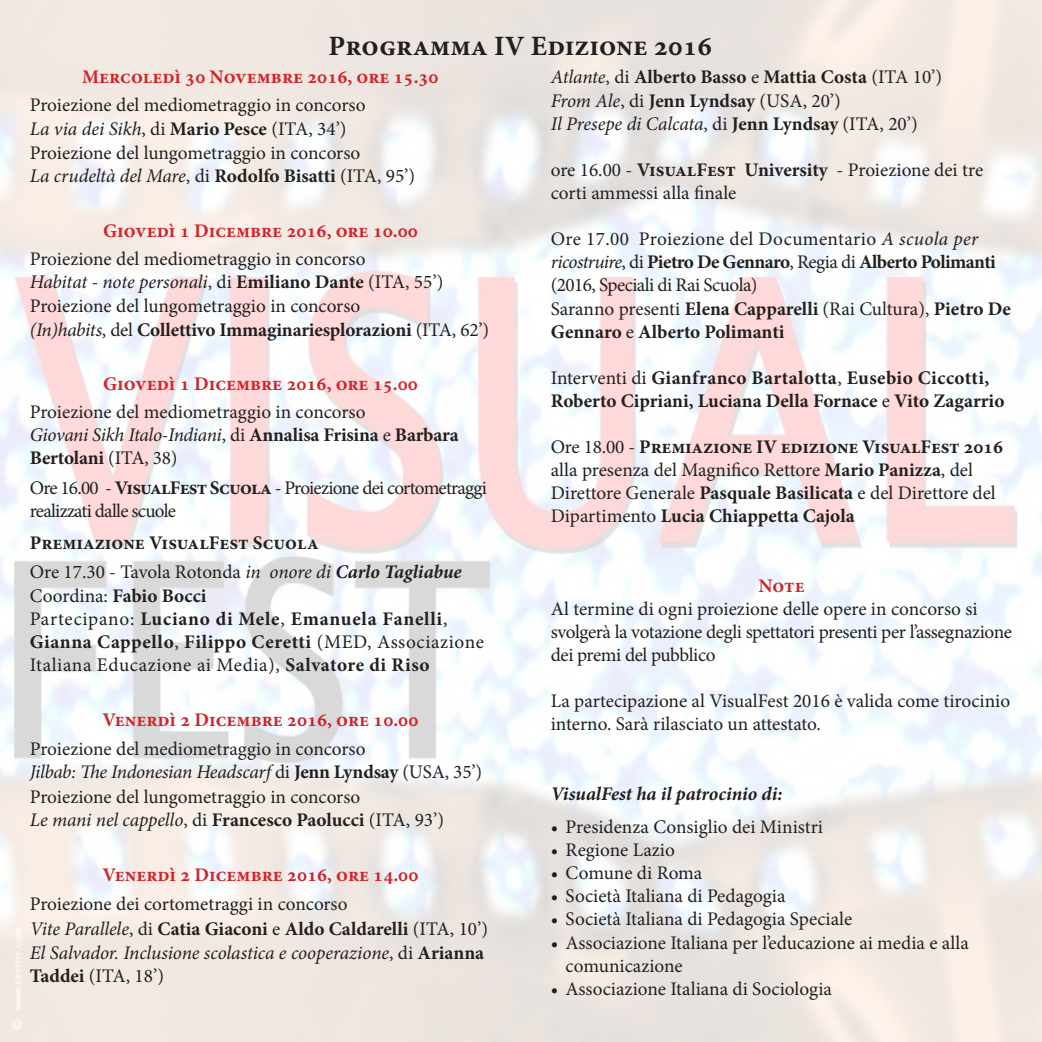
<style>
.page{position:relative;width:1042px;height:1042px;background:#fff}
.page>*{position:absolute;margin:0;border:0;box-sizing:border-box;transform-origin:0 0}
.t1{font:700 28px "Minion Pro";color:#231f20}
.t2{font:19.25px/23.1px "Minion Pro";color:#231f20}
.t3{font:700 19.25px/23.1px "Minion Pro";letter-spacing:-.005em;color:#231f20}
.t4{font:italic 19.25px/23.1px "Minion Pro";letter-spacing:-.01em;color:#231f20}
.t5{font:700 19.25px "Minion Pro";color:#d1232a}
.t6{font:700 19.25px/23.1px "Minion Pro";letter-spacing:.03em;color:#231f20}
.t7{font:19.25px/23.1px "Minion Pro";letter-spacing:-.02em;color:#231f20}
.t8{font:19.25px/23.1px "Minion Pro";letter-spacing:-.04em;color:#231f20}
.t9{font:italic 700 19.25px "Minion Pro";letter-spacing:-.005em;color:#231f20}
.s1{font-style:normal}
.s2{font-weight:700;font-style:normal}
.s3{font-weight:400;font-style:italic}
.s4{font-weight:400}
.s5{font-weight:700}
.s6{font-style:italic}
.s7{font-weight:700;font-style:italic}
</style>
<div class="page">
<img style="left:0;top:0;width:1042px;height:1042px">
<p class="t1" style="left:328px;top:26px;width:385px">Programma IV Edizione 2016</p>
<p class="t5" style="left:82px;top:64px;width:358px">Mercoledì 30 Novembre 2016, ore 15.30</p>
<p class="t2" style="left:30px;top:94px;width:337px">Proiezione del mediometraggio in concorso</p>
<p class="t4" style="left:30px;top:117px;width:318px">La via dei Sikh<span class="s1">, di</span> <span class="s2">Mario Pesce</span> <span class="s1">(ITA, 34’)</span></p>
<p class="t2" style="left:30px;top:141px;width:332px">Proiezione del lungometraggio in concorso</p>
<p class="t4" style="left:30px;top:164px;width:387px">La crudeltà del Mare<span class="s1">, di</span> <span class="s2">Rodolfo Bisatti</span> <span class="s1">(ITA, 95’)</span></p>
<p class="t5" style="left:103px;top:217px;width:316px">Giovedì 1 Dicembre 2016, ore 10.00</p>
<p class="t2" style="left:30px;top:247px;width:337px">Proiezione del mediometraggio in concorso</p>
<p class="t4" style="left:30px;top:270px;width:415px">Habitat - note personali<span class="s1">, di</span> <span class="s2">Emiliano Dante</span> <span class="s1">(ITA, 55’)</span></p>
<p class="t2" style="left:30px;top:295px;width:332px">Proiezione del lungometraggio in concorso</p>
<p class="t3" style="left:30px;top:318px;width:461px"><span class="s3">(In)habits</span><span class="s4">, del</span> Collettivo Immaginariesplorazioni <span class="s4">(ITA, 62’)</span></p>
<p class="t5" style="left:103px;top:370px;width:316px">Giovedì 1 Dicembre 2016, ore 15.00</p>
<p class="t2" style="left:30px;top:400px;width:337px">Proiezione del mediometraggio in concorso</p>
<p class="t3" style="left:30px;top:423px;width:431px"><span class="s3">Giovani Sikh Italo-Indiani</span><span class="s4">, di</span> Annalisa Frisina <span class="s4">e</span> Barbara<br>Bertolani <span class="s4">(ITA, 38)</span></p>
<p class="t8" style="left:30px;top:476px;width:459px">Ore 16.00 - <span class="s5">VisualFest Scuola</span> - Proiezione dei cortometraggi realizzati dalle scuole</p>
<p class="t3" style="left:30px;top:531px;width:290px">Premiazione VisualFest Scuola</p>
<p class="t2" style="left:30px;top:561px;width:433px">Ore 17.30 - Tavola Rotonda <span class="s6">in onore di</span> <span class="s7">Carlo Tagliabue</span></p>
<p class="t3" style="left:30px;top:584px;width:178px"><span class="s4">Coordina:</span> Fabio Bocci</p>
<p class="t6" style="left:30px;top:607px;width:456px"><span class="s4">Partecipano:</span> Luciano di Mele<span class="s4">,</span> Emanuela Fanelli<span class="s4">,<br></span>Gianna Cappello<span class="s4">,</span> Filippo Ceretti <span class="s4">(MED, Associazione<br>Italiana Educazione ai Media),</span> Salvatore di Riso</p>
<p class="t5" style="left:103px;top:706px;width:317px">Venerdì 2 Dicembre 2016, ore 10.00</p>
<p class="t2" style="left:30px;top:737px;width:337px">Proiezione del mediometraggio in concorso</p>
<p class="t4" style="left:30px;top:760px;width:454px">Jilbab: The Indonesian Headscarf <span class="s1">di</span> <span class="s2">Jenn Lyndsay</span> <span class="s1">(USA, 35’)</span></p>
<p class="t2" style="left:30px;top:785px;width:332px">Proiezione del lungometraggio in concorso</p>
<p class="t4" style="left:30px;top:808px;width:416px">Le mani nel cappello<span class="s1">, di</span> <span class="s2">Francesco Paolucci</span> <span class="s1">(ITA, 93’)</span></p>
<p class="t5" style="left:103px;top:861px;width:317px">Venerdì 2 Dicembre 2016, ore 14.00</p>
<p class="t2" style="left:30px;top:893px;width:319px">Proiezione dei cortometraggi in concorso</p>
<p class="t3" style="left:30px;top:917px;width:460px"><span class="s3">Vite Parallele</span><span class="s4">, di</span> Catia Giaconi <span class="s4">e</span> Aldo Caldarelli <span class="s4">(ITA, 10’)</span></p>
<p class="t4" style="left:30px;top:941px;width:456px">El Salvador. Inclusione scolastica e cooperazione<span class="s1">, di</span> <span class="s2">Arianna<br>Taddei</span> <span class="s1">(ITA, 18’)</span></p>
<p class="t3" style="left:551px;top:66px;width:393px"><span class="s3">Atlante</span><span class="s4">, di</span> Alberto Basso <span class="s4">e</span> Mattia Costa <span class="s4">(ITA 10’)</span></p>
<p class="t2" style="left:551px;top:89px;width:292px"><span class="s6">From Ale</span>, di <span class="s5">Jenn Lyndsay</span> (USA, 20’)</p>
<p class="t4" style="left:551px;top:112px;width:368px">Il Presepe di Calcata<span class="s1">, di</span> <span class="s2">Jenn Lyndsay</span> <span class="s1">(ITA, 20’)</span></p>
<p class="t2" style="left:551px;top:158px;width:434px">ore 16.00 - <span class="s5">VisualFest University</span> - Proiezione dei tre corti ammessi alla finale</p>
<p class="t2" style="left:551px;top:228px;width:447px">Ore 17.00 Proiezione del Documentario <span class="s6">A scuola per ricostruire</span>, di <span class="s5">Pietro De Gennaro</span>, Regia di <span class="s5">Alberto Polimanti </span>(2016, Speciali di Rai Scuola)</p>
<p class="t3" style="left:551px;top:297px;width:461px"><span class="s4">Saranno presenti</span> Elena Capparelli <span class="s4">(Rai Cultura),</span> Pietro De<br>Gennaro <span class="s4">e</span> Alberto Polimanti</p>
<p class="t3" style="left:551px;top:366px;width:455px"><span class="s4">Interventi di</span> Gianfranco Bartalotta<span class="s4">,</span> Eusebio Ciccotti,<br>Roberto Cipriani, Luciana Della Fornace <span class="s4">e</span> Vito Zagarrio</p>
<p class="t3" style="left:551px;top:435px;width:454px"><span class="s4">Ore 18.00 -</span> Premiazione IV edizione VisualFest 2016</p>
<p class="t2" style="left:551px;top:459px;width:446px">alla presenza del Magnifico Rettore <span class="s5">Mario Panizza</span>, del<br>Direttore Generale <span class="s5">Pasquale Basilicata</span> e del Direttore del<br>Dipartimento <span class="s5">Lucia Chiappetta Cajola</span></p>
<p class="t5" style="left:758px;top:572px;width:48px">Note</p>
<p class="t7" style="left:551px;top:597px;width:463px">Al termine di ogni proiezione delle opere in concorso si svolgerà la votazione degli spettatori presenti per l’assegnazione dei premi del pubblico</p>
<p class="t2" style="left:551px;top:690px;width:461px">La partecipazione al VisualFest 2016 è valida come tirocinio interno. Sarà rilasciato un attestato.</p>
<p class="t9" style="left:551px;top:780px;width:233px">VisualFest ha il patrocinio di:</p>
<p class="t2" style="left:551px;top:815px;width:274px">• Presidenza Consiglio dei Ministri</p>
<p class="t2" style="left:551px;top:838px;width:126px">• Regione Lazio</p>
<p class="t2" style="left:551px;top:861px;width:153px">• Comune di Roma</p>
<p class="t2" style="left:551px;top:884px;width:236px">• Società Italiana di Pedagogia</p>
<p class="t2" style="left:551px;top:908px;width:303px">• Società Italiana di Pedagogia Speciale</p>
<p class="t2" style="left:566px;top:931px;width:405px;text-indent:-15px">• Associazione Italiana per l’educazione ai media e alla comunicazione</p>
<p class="t2" style="left:551px;top:977px;width:283px">• Associazione Italiana di Sociologia</p>
</div>
